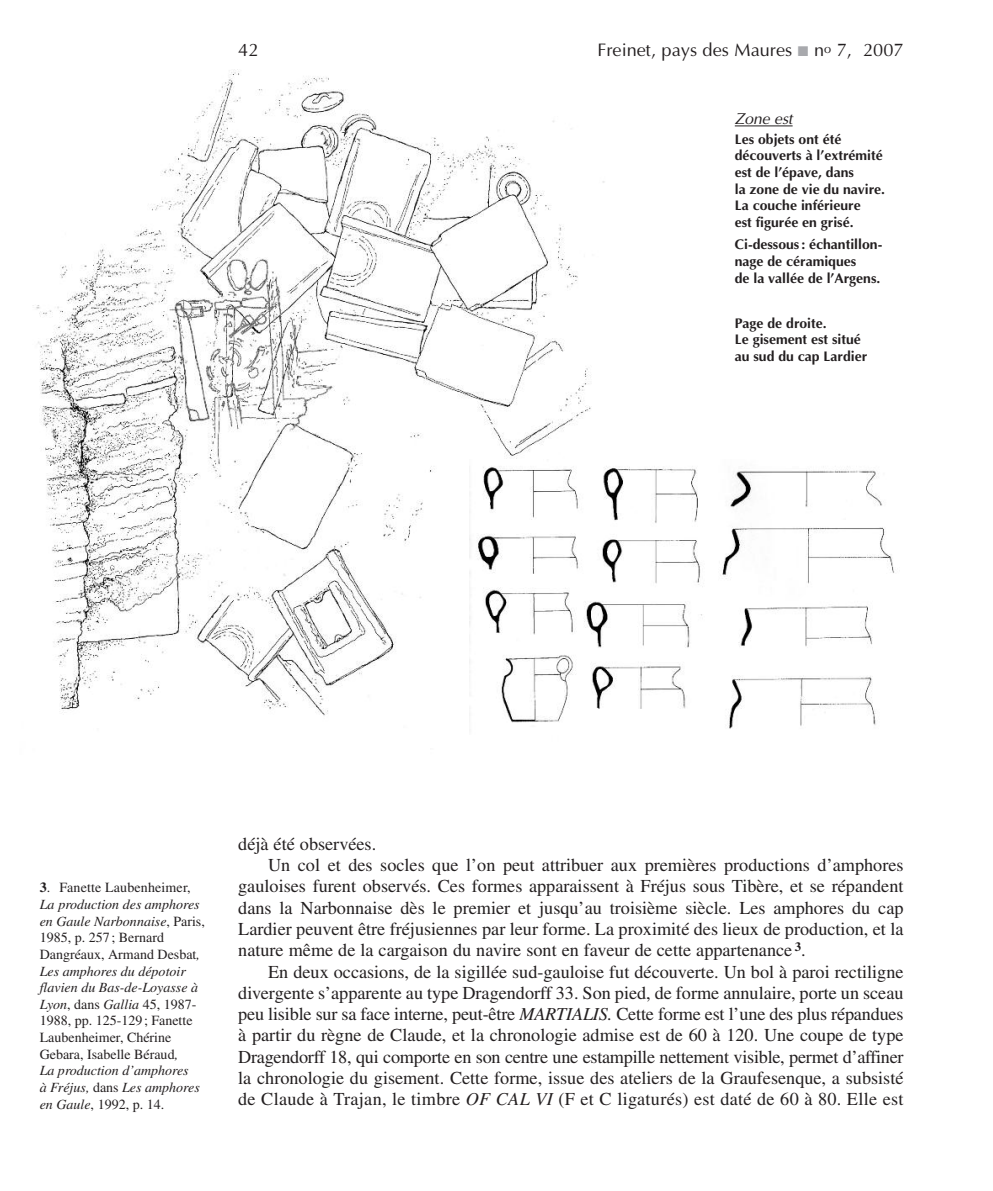
<style>
.page{position:relative;width:993px;height:1191px;background:#fff}
.page>*{position:absolute;margin:0;border:0;box-sizing:border-box;transform-origin:0 0}
.t1{font:18.2px "Times";color:#231f20}
.t2{font:18.2px "Optima";color:#231f20}
.t3{font:italic 15.75px "Optima";color:#231f20}
.t4{font:14px/16.6px "Times";color:#231f20}
.t5{font:700 14px/16.6px "Optima";color:#231f20}
.s1{color:#a8a9ad}
.s2{font-weight:700}
.s3{font-style:italic}
</style>
<div class="page">
<img style="left:33px;top:69px;width:572px;height:647px">
<img style="left:469px;top:460px;width:425px;height:269px">
<hr style="left:734px;top:126px;width:58px;height:1px;background:#231f20">
<p class="t2" style="left:238px;top:39px;width:22px">42</p>
<p class="t2" style="left:597px;top:39px;width:307px">Freinet, pays des Maures <span class="s1">■</span> n<sup>o</sup> 7, 2007</p>
<p class="t3" style="left:734px;top:109px;width:59px">Zone est</p>
<p class="t5" style="left:734px;top:130px;width:152px">Les objets ont été découverts à l’extrémité est de l’épave, dans<br>la zone de vie du navire.<br>La couche inférieure<br>est figurée en grisé.</p>
<p class="t5" style="left:734px;top:236px;width:149px">Ci-dessous: échantillon&shy;nage de céramiques<br>de la vallée de l’Argens.</p>
<p class="t5" style="left:734px;top:315px;width:134px">Page de droite.<br>Le gisement est situé au sud du cap Lardier</p>
<p class="t4" style="left:40px;top:880px;width:167px"><span class="s2">3</span>. Fanette Laubenheimer,<br><span class="s3">La production des amphores en Gaule Narbonnaise</span>, Paris,<br>1985, p. 257; Bernard<br>Dangréaux, Armand Desbat<span class="s3">,<br>Les amphores du dépotoir flavien du Bas-de-Loyasse à<br>Lyon</span>, dans <span class="s3">Gallia</span> 45, 1987-<br>1988, pp. 125-129; Fanette<br>Laubenheimer, Chérine<br>Gebara, Isabelle Béraud<span class="s3">,<br>La production d’amphores<br>à Fréjus,</span> dans <span class="s3">Les amphores en Gaule</span>, 1992, p. 14.</p>
<p class="t1" style="left:238px;top:837px;width:139px">déjà été observées.</p>
<p class="t1" style="left:268px;top:858px;width:636px">Un col et des socles que l’on peut attribuer aux premières productions d’amphores</p>
<p class="t1" style="left:238px;top:880px;width:666px">gauloises furent observés. Ces formes apparaissent à Fréjus sous Tibère, et se répandent</p>
<p class="t1" style="left:238px;top:901px;width:666px">dans la Narbonnaise dès le premier et jusqu’au troisième siècle. Les amphores du cap</p>
<p class="t1" style="left:238px;top:922px;width:666px">Lardier peuvent être fréjusiennes par leur forme. La proximité des lieux de production, et la</p>
<p class="t1" style="left:238px;top:944px;width:568px">nature même de la cargaison du navire sont en faveur de cette appartenance <sup>3</sup>.</p>
<p class="t1" style="left:268px;top:965px;width:636px">En deux occasions, de la sigillée sud-gauloise fut découverte. Un bol à paroi rectiligne</p>
<p class="t1" style="left:238px;top:986px;width:666px">divergente s’apparente au type Dragendorff 33. Son pied, de forme annulaire, porte un sceau</p>
<p class="t1" style="left:238px;top:1007px;width:666px">peu lisible sur sa face interne, peut-être <span class="s3">MARTIALIS.</span> Cette forme est l’une des plus répandues</p>
<p class="t1" style="left:238px;top:1029px;width:666px">à partir du règne de Claude, et la chronologie admise est de 60 à 120. Une coupe de type</p>
<p class="t1" style="left:238px;top:1050px;width:666px">Dragendorff 18, qui comporte en son centre une estampille nettement visible, permet d’affiner</p>
<p class="t1" style="left:238px;top:1071px;width:666px">la chronologie du gisement. Cette forme, issue des ateliers de la Graufesenque, a subsisté</p>
<p class="t1" style="left:238px;top:1092px;width:666px">de Claude à Trajan, le timbre <span class="s3">OF CAL VI</span> (F et C ligaturés) est daté de 60 à 80. Elle est</p>
</div>
